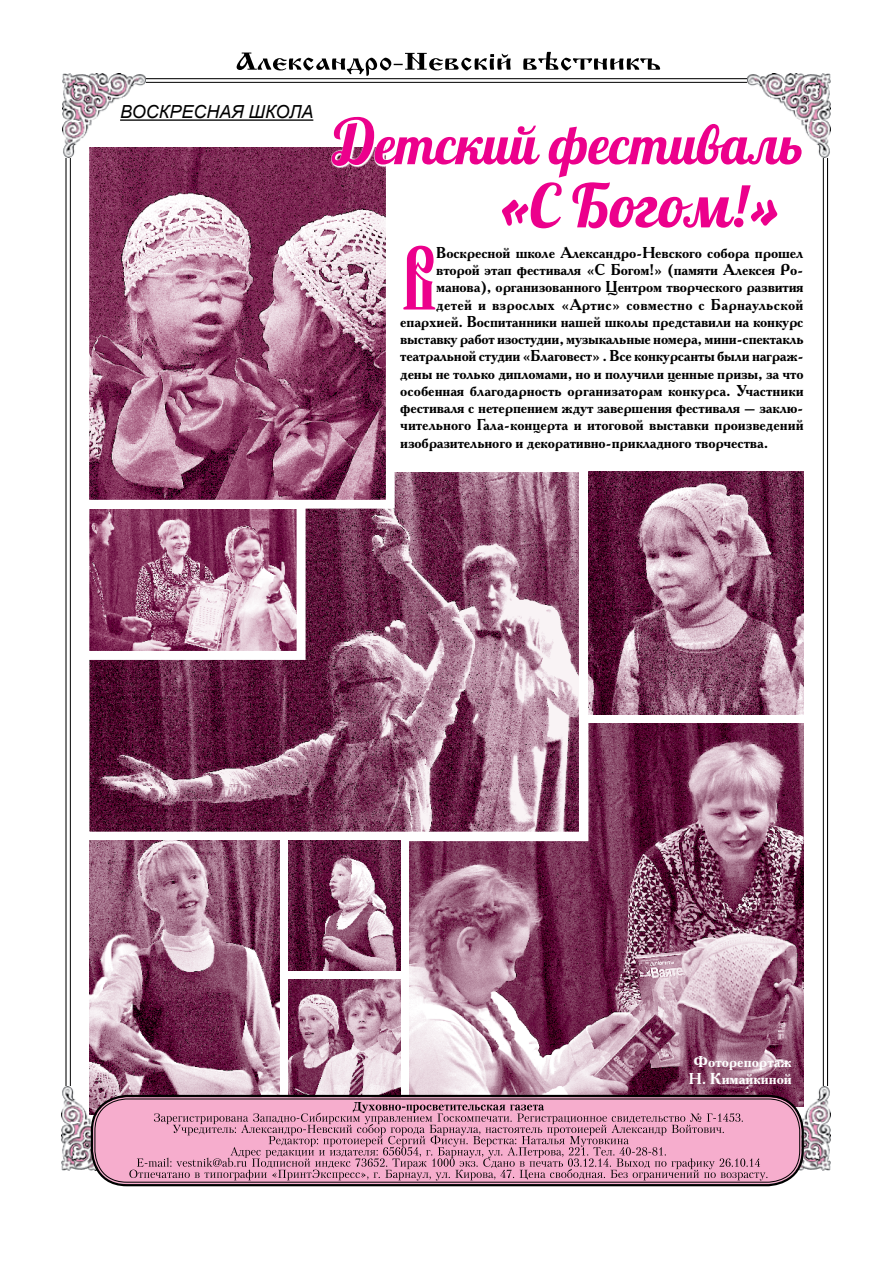
<style>
.page{position:relative;width:893px;height:1263px;background:#fff}
.page>*{position:absolute;margin:0;border:0;box-sizing:border-box;transform-origin:0 0}
.t1{font:95.4px "Evangelie";color:#ec008c;scale:.8 1}
.t2{font:60px "Lobster";color:#ec008c}
.t3{font:53.55px "Lobster";color:#ec008c}
.t4{font:italic 18px "Arial";color:#000}
.t5{font:700 15.75px "Academy C";letter-spacing:-.01em;color:#000}
.t6{font:700 15.75px "Academy C";letter-spacing:.015em;color:#000}
.t7{font:700 15.75px/17.2px "Academy C";color:#fff}
.s1{font-size:63px}
.s2{font-family:"Inform";font-weight:700}
</style>
<div class="page">
<hr style="left:130px;top:78px;width:632px;height:1px;background:#000">
<hr style="left:132px;top:82px;width:629px;height:1px;background:#000">
<hr style="left:65px;top:157px;width:2px;height:952px;background:#000">
<hr style="left:823px;top:155px;width:1px;height:952px;background:#000">
<hr style="left:70px;top:157px;width:1px;height:931px;background:#000">
<hr style="left:827px;top:155px;width:1px;height:933px;background:#000">
<img style="left:62px;top:73px;width:83px;height:85px">
<img style="left:792px;top:1086px;width:39px;height:84px">
<img style="left:61px;top:1086px;width:38px;height:84px">
<img style="left:748px;top:73px;width:83px;height:84px">
<svg style="left:237px;top:52px;width:423px;height:24px"></svg>
<img style="left:409px;top:724px;width:395px;height:382px">
<img style="left:90px;top:473px;width:488px;height:358px">
<div style="left:80px;top:463px;width:508px;height:378px;border:9px solid #fff"></div>
<img style="left:289px;top:841px;width:111px;height:129px">
<img style="left:289px;top:979px;width:111px;height:116px">
<img style="left:90px;top:148px;width:295px;height:351px">
<div style="left:80px;top:138px;width:315px;height:371px;border:9px solid #fff"></div>
<img style="left:588px;top:471px;width:216px;height:243px">
<hr style="left:120px;top:119px;width:193px;height:2px;background:#000">
<img style="left:89px;top:841px;width:191px;height:273px">
<img style="left:90px;top:510px;width:206px;height:140px">
<div style="left:80px;top:500px;width:226px;height:160px;border:9px solid #fff"></div>
<svg style="left:93px;top:1097px;width:709px;height:87px;background:#df9dba"></svg>
<div style="left:91px;top:1095px;width:713px;height:91px;border:2px solid #000;border-radius:35px"></div>
<div style="left:95px;top:1098px;width:705px;height:84px;border:1px solid #000;border-radius:32px"></div>
<svg style="left:129px;top:1102px;width:638px;height:78px;background:#d999b5"></svg>
<div style="left:331px;top:116px;width:474px;height:65px;background:#fff"></div>
<p class="t4" style="left:120px;top:100px;width:195px">воскресная школа</p>
<h3 class="t3" style="left:333px;top:111px;width:472px"><span class="s1">д</span>етский фестиваль</h3>
<h2 class="t2" style="left:497px;top:167px;width:284px"><span class="s2">«</span>С Богом!<span class="s2">»</span></h2>
<h1 class="t1" style="left:400px;top:221px;width:48px">В</h1>
<p class="t5" style="left:436px;top:242px;width:369px">Воскресной школе Александро-Невского собора прошел</p>
<p class="t5" style="left:436px;top:259px;width:369px">второй этап фестиваля «С Богом!» (памяти Алексея Ро-</p>
<p class="t5" style="left:436px;top:276px;width:369px">манова), организованного Центром творческого развития</p>
<p class="t6" style="left:436px;top:294px;width:369px">детей и взрослых «Артис» совместно с Барнаульской</p>
<p class="t5" style="left:400px;top:311px;width:405px">епархией. Воспитанники нашей школы представили на конкурс</p>
<p class="t5" style="left:400px;top:328px;width:405px">выставку работ изостудии, музыкальные номера, мини-спектакль</p>
<p class="t5" style="left:400px;top:345px;width:405px">театральной студии «Благовест» . Все конкурсанты были награж-</p>
<p class="t5" style="left:400px;top:363px;width:405px">дены не только дипломами, но и получили ценные призы, за что</p>
<p class="t5" style="left:400px;top:380px;width:405px">особенная благодарность организаторам конкурса. Участники</p>
<p class="t5" style="left:400px;top:397px;width:405px">фестиваля с нетерпением ждут завершения фестиваля – заклю-</p>
<p class="t5" style="left:400px;top:414px;width:405px">чительного Гала-концерта и итоговой выставки произведений</p>
<p class="t5" style="left:400px;top:432px;width:369px">изобразительного и декоративно-прикладного творчества.</p>
<p class="t7" style="left:689px;top:1052px;width:104px">Фоторепортаж<br>Н. Кимайкиной</p>
</div>
